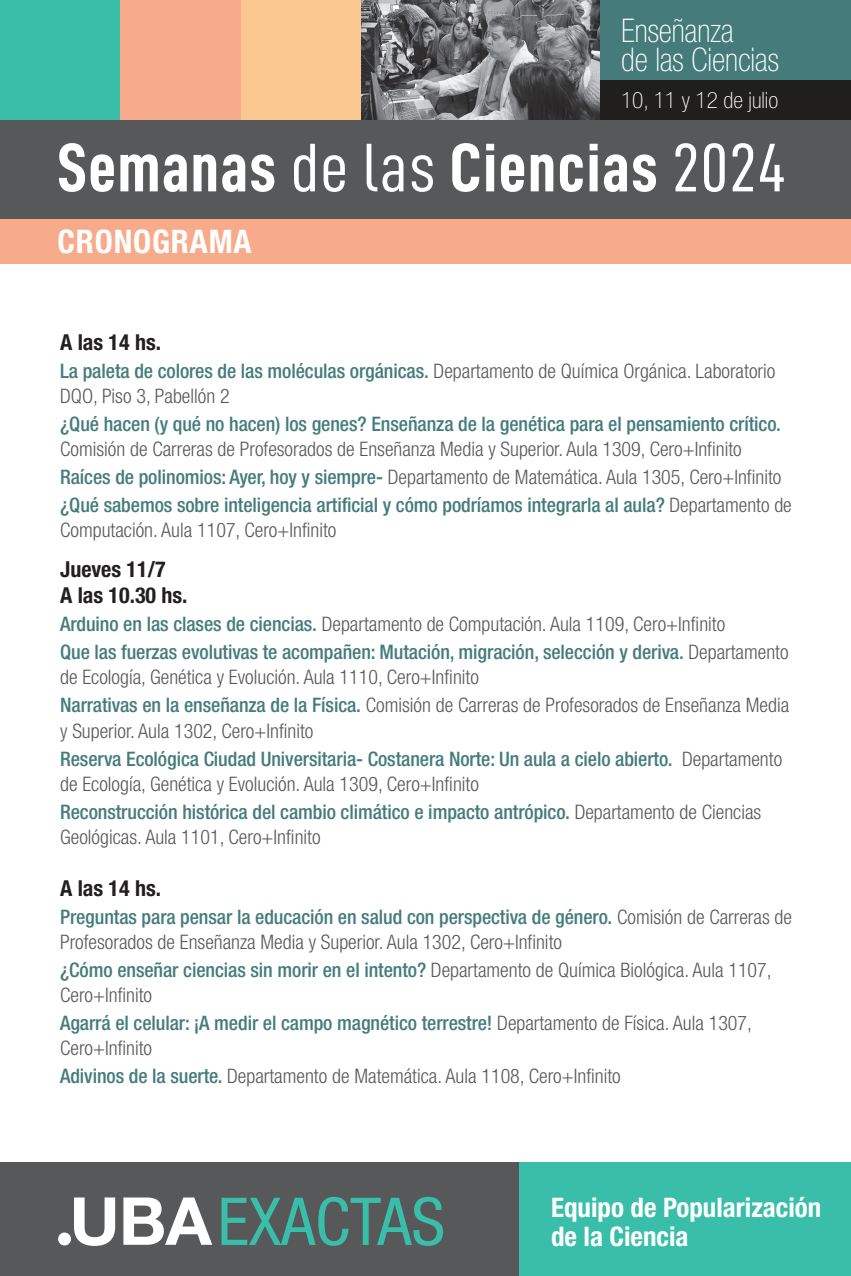
<style>
.page{position:relative;width:851px;height:1276px;background:#fff}
.page>*{position:absolute;margin:0;border:0;box-sizing:border-box;transform-origin:0 0}
.t1{font:69px "D DIN Condensed Bold";letter-spacing:.015em;color:#fff}
.t2{font:100 condensed 32.65px/29px "Helvetica Neue";color:#fff}
.t3{font:700 condensed 32.5px "Helvetica Neue";letter-spacing:.025em;color:#fff}
.t4{font:700 condensed 27px/29px "Helvetica Neue";color:#fff}
.t5{font:100 condensed 22.5px "Helvetica Neue";color:#fff;scale:1.04 1}
.t6{font:700 condensed 22px/26.4px "Helvetica Neue";color:#231f20}
.t7{font:300 condensed 20px/28px "Helvetica Neue";color:#57585a}
.t8{font:500 condensed 20px/28px "Helvetica Neue";letter-spacing:-.005em;color:#457c7b}
.s1{font-family:"D DIN Condensed"}
.s2{font-weight:500;color:#457c7b}
.s3{font-weight:300;color:#57585a}
</style>
<div class="page">
<div style="left:0;top:217px;width:850px;height:46px;background:#f8ab8b"></div>
<div style="left:0;top:120px;width:850px;height:98px;background:#57585a"></div>
<div style="left:0;top:0;width:121px;height:120px;background:#39bea9"></div>
<div style="left:121px;top:0;width:120px;height:120px;background:#f8ab8b"></div>
<div style="left:241px;top:0;width:121px;height:120px;background:#fcc892"></div>
<img style="left:362px;top:0;width:238px;height:120px">
<div style="left:600px;top:0;width:250px;height:80px;background:#457c7b"></div>
<div style="left:600px;top:80px;width:250px;height:40px;background:#211e1e"></div>
<div style="left:0;top:1162px;width:518px;height:114px;background:#57585a"></div>
<div style="left:58px;top:1232px;width:13px;height:13px;background:#fff;border-radius:50%"></div>
<svg style="left:74px;top:1196px;width:369px;height:50px"></svg>
<div style="left:518px;top:1162px;width:332px;height:114px;background:#39bea9"></div>
<h2 class="t2" style="left:621px;top:16px;width:159px">Enseñanza<br>de las Ciencias</h2>
<p class="t5" style="left:621px;top:87px;width:153px">10, 11 y 12 de julio</p>
<h1 class="t1" style="left:58px;top:130px;width:730px">Semanas <span class="s1">de las</span> Ciencias <span class="s1">2024</span></h1>
<h3 class="t3" style="left:58px;top:222px;width:195px">CRONOGRAMA</h3>
<p class="t6" style="left:60px;top:329px;width:102px">A las 14 hs.</p>
<p class="t7" style="left:60px;top:358px;width:716px;line-height:25px"><span class="s2">La paleta de colores de las moléculas orgánicas.</span> Departamento de Química Orgánica. Laboratorio<br>DQO, Piso 3, Pabellón 2</p>
<p class="t8" style="left:60px;top:410px;width:722px">¿Qué hacen (y qué no hacen) los genes? Enseñanza de la genética para el pensamiento crítico.</p>
<p class="t7" style="left:60px;top:435px;width:733px">Comisión de Carreras de Profesorados de Enseñanza Media y Superior. Aula 1309, Cero+Infinito<br><span class="s2">Raíces de polinomios: Ayer, hoy y siempre-</span> Departamento de Matemática. Aula 1305, Cero+Infinito <span class="s2">¿Qué sabemos sobre inteligencia artificial y cómo podríamos integrarla al aula?</span> Departamento de</p>
<p class="t7" style="left:60px;top:516px;width:278px">Computación. Aula 1107, Cero+Infinito</p>
<p class="t6" style="left:60px;top:556px;width:129px">Jueves 11/7<br>A las 10.30 hs.</p>
<p class="t8" style="left:60px;top:610px;width:729px">Arduino en las clases de ciencias. <span class="s3">Departamento de Computación. Aula 1109, Cero+Infinito<br></span>Que las fuerzas evolutivas te acompañen: Mutación, migración, selección y deriva. <span class="s3">Departamento</span></p>
<p class="t7" style="left:60px;top:663px;width:730px">de Ecología, Genética y Evolución. Aula 1110, Cero+Infinito<br><span class="s2">Narrativas en la enseñanza de la Física.</span> Comisión de Carreras de Profesorados de Enseñanza Media</p>
<p class="t8" style="left:60px;top:716px;width:723px"><span class="s3">y Superior. Aula 1302, Cero+Infinito<br></span>Reserva Ecológica Ciudad Universitaria- Costanera Norte: Un aula a cielo abierto. <span class="s3">Departamento</span></p>
<p class="t7" style="left:60px;top:769px;width:702px">de Ecología, Genética y Evolución. Aula 1309, Cero+Infinito<br><span class="s2">Reconstrucción histórica del cambio climático e impacto antrópico.</span> Departamento de Ciencias</p>
<p class="t7" style="left:60px;top:822px;width:262px">Geológicas. Aula 1101, Cero+Infinito</p>
<p class="t6" style="left:60px;top:875px;width:102px">A las 14 hs.</p>
<p class="t7" style="left:60px;top:904px;width:733px;line-height:25px"><span class="s2">Preguntas para pensar la educación en salud con perspectiva de género.</span> Comisión de Carreras de<br>Profesorados de Enseñanza Media y Superior. Aula 1302, Cero+Infinito</p>
<p class="t7" style="left:60px;top:957px;width:712px;line-height:25px"><span class="s2">¿Cómo enseñar ciencias sin morir en el intento?</span> Departamento de Química Biológica. Aula 1107,<br>Cero+Infinito</p>
<p class="t8" style="left:60px;top:1010px;width:693px;line-height:25px">Agarrá el celular: ¡A medir el campo magnético terrestre! <span class="s3">Departamento de Física. Aula 1307,<br>Cero+Infinito</span></p>
<p class="t7" style="left:60px;top:1062px;width:562px"><span class="s2">Adivinos de la suerte.</span> Departamento de Matemática. Aula 1108, Cero+Infinito</p>
<h3 class="t4" style="left:551px;top:1192px;width:272px">Equipo de Popularización de la Ciencia</h3>
</div>
